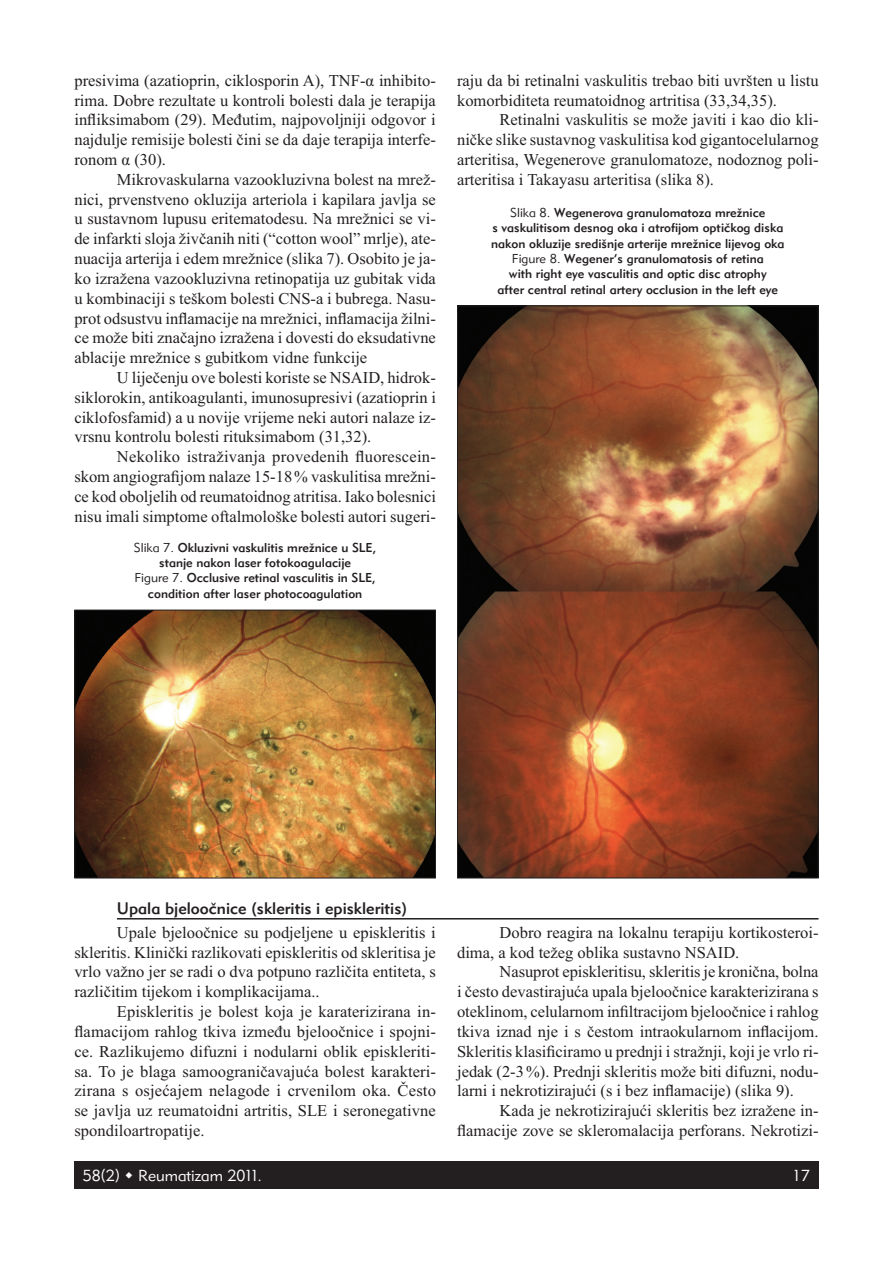
<style>
.page{position:relative;width:893px;height:1263px;background:#fff}
.page>*{position:absolute;margin:0;border:0;box-sizing:border-box;transform-origin:0 0}
.t1{font:16.5px/19.8px "Times New Roman";color:#231f20;text-align:justify}
.t2{font:16.5px "Geometric 415 BT Medium A";color:#231f20}
.t3{font:15.75px "Geometric 415 BT Lite A";color:#fff}
.t4{font:12.75px/15.3px "Geometric 415 BT Medium A";color:#231f20;text-align:center}
.s1{font-family:"Geometric 415 BT Lite A"}
</style>
<div class="page">
<div style="left:74px;top:1161px;width:745px;height:27px;background:#231f20"></div>
<img style="left:76px;top:612px;width:358px;height:264px">
<div style="left:74px;top:610px;width:362px;height:268px;border:1px solid #231f20"></div>
<img style="left:459px;top:308px;width:358px;height:568px">
<hr style="left:117px;top:918px;width:702px;height:1px;background:#231f20">
<p class="t1" style="left:74px;top:72px;width:363px">presivima (azatioprin, ciklosporin A), TNF-α inhibito&shy;rima. Dobre rezultate u kontroli bolesti dala je terapija infliksimabom (29). Međutim, najpovoljniji odgovor i najdulje remisije bolesti čini se da daje terapija interfe&shy;ronom α (30).</p>
<p class="t1" style="left:74px;top:171px;width:363px;text-indent:43px">Mikrovaskularna vazookluzivna bolest na mrež&shy;nici, prvenstveno okluzija arteriola i kapilara javlja se u sustavnom lupusu eritematodesu. Na mrežnici se vi&shy;de infarkti sloja živčanih niti (“cotton wool” mrlje), ate&shy;nuacija arterija i edem mrežnice (slika 7). Osobito je ja&shy;ko izražena vazookluzivna retinopatija uz gubitak vida u kombinaciji s teškom bolesti CNS-a i bubrega. Nasu&shy;prot odsustvu inflamacije na mrežnici, inflamacija žilni&shy;ce može biti značajno izražena i dovesti do eksudativne ablacije mrežnice s gubitkom vidne funkcije</p>
<p class="t1" style="left:74px;top:369px;width:363px;text-indent:43px">U liječenju ove bolesti koriste se NSAID, hidrok&shy;siklorokin, antikoagulanti, imunosupresivi (azatioprin i ciklofosfamid) a u novije vrijeme neki autori nalaze iz&shy;vrsnu kontrolu bolesti rituksimabom (31,32).</p>
<p class="t1" style="left:74px;top:448px;width:363px;text-indent:43px">Nekoliko istraživanja provedenih fluorescein&shy;skom angiografijom nalaze 15-18 % vaskulitisa mrežni&shy;ce kod oboljelih od reumatoidnog atritisa. Iako bolesnici nisu imali simptome oftalmološke bolesti autori sugeri-</p>
<p class="t4" style="left:134px;top:541px;width:244px"><span class="s1">Slika 7.</span> Okluzivni vaskulitis mrežnice u SLE, stanje nakon laser fotokoagulacije<br><span class="s1">Figure 7.</span> Occlusive retinal vasculitis in SLE, condition after laser photocoagulation</p>
<p class="t1" style="left:457px;top:72px;width:363px">raju da bi retinalni vaskulitis trebao biti uvršten u listu komorbiditeta reumatoidnog artritisa (33,34,35).</p>
<p class="t1" style="left:457px;top:112px;width:363px;text-indent:43px">Retinalni vaskulitis se može javiti i kao dio kli&shy;ničke slike sustavnog vaskulitisa kod gigantocelularnog arteritisa, Wegenerove granulomatoze, nodoznog poli&shy;arteritisa i Takayasu arteritisa (slika 8).</p>
<p class="t4" style="left:491px;top:206px;width:295px"><span class="s1">Slika 8.</span> Wegenerova granulomatoza mrežnice<br>s vaskulitisom desnog oka i atrofijom optičkog diska nakon okluzije središnje arterije mrežnice lijevog oka <span class="s1">Figure 8.</span> Wegener’s granulomatosis of retina<br>with right eye vasculitis and optic disc atrophy<br>after central retinal artery occlusion in the left eye</p>
<p class="t2" style="left:117px;top:902px;width:292px">Upala bjeloočnice (skleritis i episkleritis)</p>
<p class="t1" style="left:74px;top:924px;width:363px;text-indent:43px">Upale bjeloočnice su podjeljene u episkleritis i skleritis. Klinički razlikovati episkleritis od skleritisa je vrlo važno jer se radi o dva potpuno različita entiteta, s različitim tijekom i komplikacijama..</p>
<p class="t1" style="left:74px;top:1003px;width:363px;text-indent:43px">Episkleritis je bolest koja je karaterizirana in&shy;flamacijom rahlog tkiva između bjeloočnice i spojni&shy;ce. Razlikujemo difuzni i nodularni oblik episkleriti&shy;sa. To je blaga samoograničavajuća bolest karakteri&shy;zirana s osjećajem nelagode i crvenilom oka. Često se javlja uz reumatoidni artritis, SLE i seronegativne spondiloartropatije.</p>
<p class="t1" style="left:457px;top:924px;width:363px;text-indent:43px">Dobro reagira na lokalnu terapiju kortikosteroi&shy;dima, a kod težeg oblika sustavno NSAID.</p>
<p class="t1" style="left:457px;top:964px;width:363px;text-indent:43px">Nasuprot episkleritisu, skleritis je kronična, bolna i često devastirajuća upala bjeloočnice karakterizirana s oteklinom, celularnom infiltracijom bjeloočnice i rahlog tkiva iznad nje i s čestom intraokularnom inflacijom.<br>Skleritis klasificiramo u prednji i stražnji, koji je vrlo ri&shy;jedak (2-3 %). Prednji skleritis može biti difuzni, nodu&shy;larni i nekrotizirajući (s i bez inflamacije) (slika 9).</p>
<p class="t1" style="left:457px;top:1102px;width:363px;text-align:right">Kada je nekrotizirajući skleritis bez izražene in&shy;flamacije zove se skleromalacija perforans. Nekrotizi-</p>
<p class="t3" style="left:83px;top:1169px;width:181px">58(2) Reumatizam 2011.</p>
<p class="t3" style="left:792px;top:1169px;width:19px">17</p>
</div>
